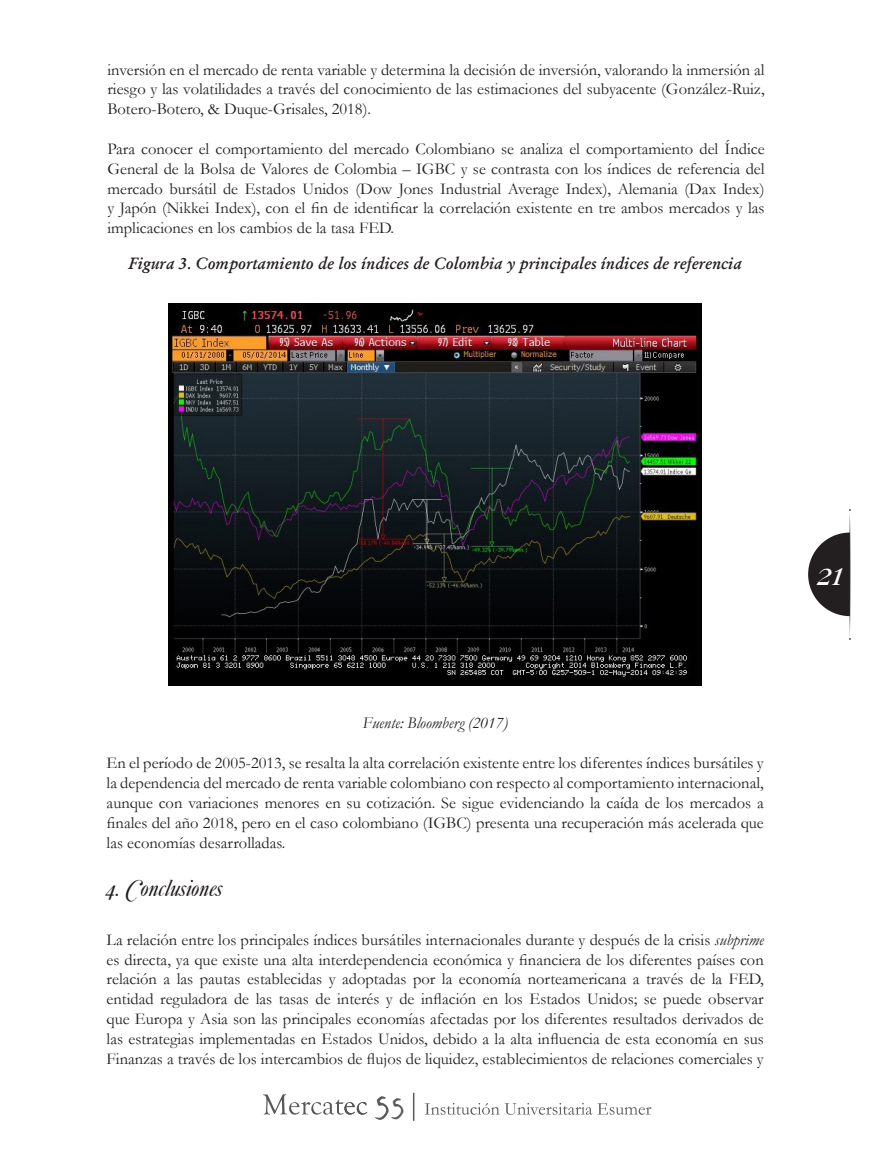
<style>
.page{position:relative;width:872px;height:1149px;background:#fff}
.page>*{position:absolute;margin:0;border:0;box-sizing:border-box;transform-origin:0 0}
.t1{font:italic 37.5px "Caslon No 540 Swa D";color:#fff}
.t2{font:25.5px "Jose Fernandez";color:#57585a}
.Subtítulos_Cursiva{font:italic 24px "Caslon No 540 Swa D";color:#231f20}
.CT_Mercatec{font:16.5px/19.8px "Garamond";color:#231f20;text-align:justify}
.CT_Mercatec-2{font:16.5px "Garamond Kursiv Halbfett";color:#231f20}
.CT_Mercatec-3{font:italic 16.5px "Garamond";color:#231f20}
.s1{font-style:italic}
</style>
<div class="page">
<svg style="left:808px;top:509px;width:42px;height:130px"></svg>
<svg style="left:263px;top:1094px;width:104px;height:20px"></svg>
<svg style="left:424px;top:1103px;width:227px;height:11px"></svg>
<svg style="left:413px;top:1092px;width:1px;height:28px"></svg>
<svg style="left:375px;top:1096px;width:13px;height:23px"></svg>
<img style="left:169px;top:304px;width:532px;height:381px">
<p class="CT_Mercatec" style="left:107px;top:59px;width:658px">inversión en el mercado de renta variable y determina la decisión de inversión, valorando la inmersión al riesgo y las volatilidades a través del conocimiento de las estimaciones del subyacente (González-Ruiz, Botero-Botero, &amp; Duque-Grisales, 2018).</p>
<p class="CT_Mercatec" style="left:107px;top:138px;width:658px">Para conocer el comportamiento del mercado Colombiano se analiza el comportamiento del Índice General de la Bolsa de Valores de Colombia – IGBC y se contrasta con los índices de referencia del mercado bursátil de Estados Unidos (Dow Jones Industrial Average Index), Alemania (Dax Index) y Japón (Nikkei Index), con el fin de identificar la correlación existente en tre ambos mercados y las implicaciones en los cambios de la tasa FED.</p>
<p class="CT_Mercatec-2" style="left:128px;top:253px;width:615px">Figura 3. Comportamiento de los índices de Colombia y principales índices de referencia</p>
<h1 class="t1" style="left:817px;top:552px;width:27px">21</h1>
<p class="CT_Mercatec-3" style="left:362px;top:711px;width:147px">Fuente: Bloomberg (2017)</p>
<p class="CT_Mercatec" style="left:107px;top:752px;width:658px">En el período de 2005-2013, se resalta la alta correlación existente entre los diferentes índices bursátiles y la dependencia del mercado de renta variable colombiano con respecto al comportamiento internacional, aunque con variaciones menores en su cotización. Se sigue evidenciando la caída de los mercados a finales del año 2018, pero en el caso colombiano (IGBC) presenta una recuperación más acelerada que las economías desarrolladas.</p>
<p class="Subtítulos_Cursiva" style="left:107px;top:875px;width:117px">4. Conclusiones</p>
<p class="CT_Mercatec" style="left:107px;top:929px;width:658px">La relación entre los principales índices bursátiles internacionales durante y después de la crisis <span class="s1">subprime </span>es directa, ya que existe una alta interdependencia económica y financiera de los diferentes países con relación a las pautas establecidas y adoptadas por la economía norteamericana a través de la FED, entidad reguladora de las tasas de interés y de inflación en los Estados Unidos; se puede observar que Europa y Asia son las principales economías afectadas por los diferentes resultados derivados de las estrategias implementadas en Estados Unidos, debido a la alta influencia de esta economía en sus Finanzas a través de los intercambios de flujos de liquidez, establecimientos de relaciones comerciales y</p>
<h2 class="t2" style="left:391px;top:1094px;width:14px">5</h2>
</div>
